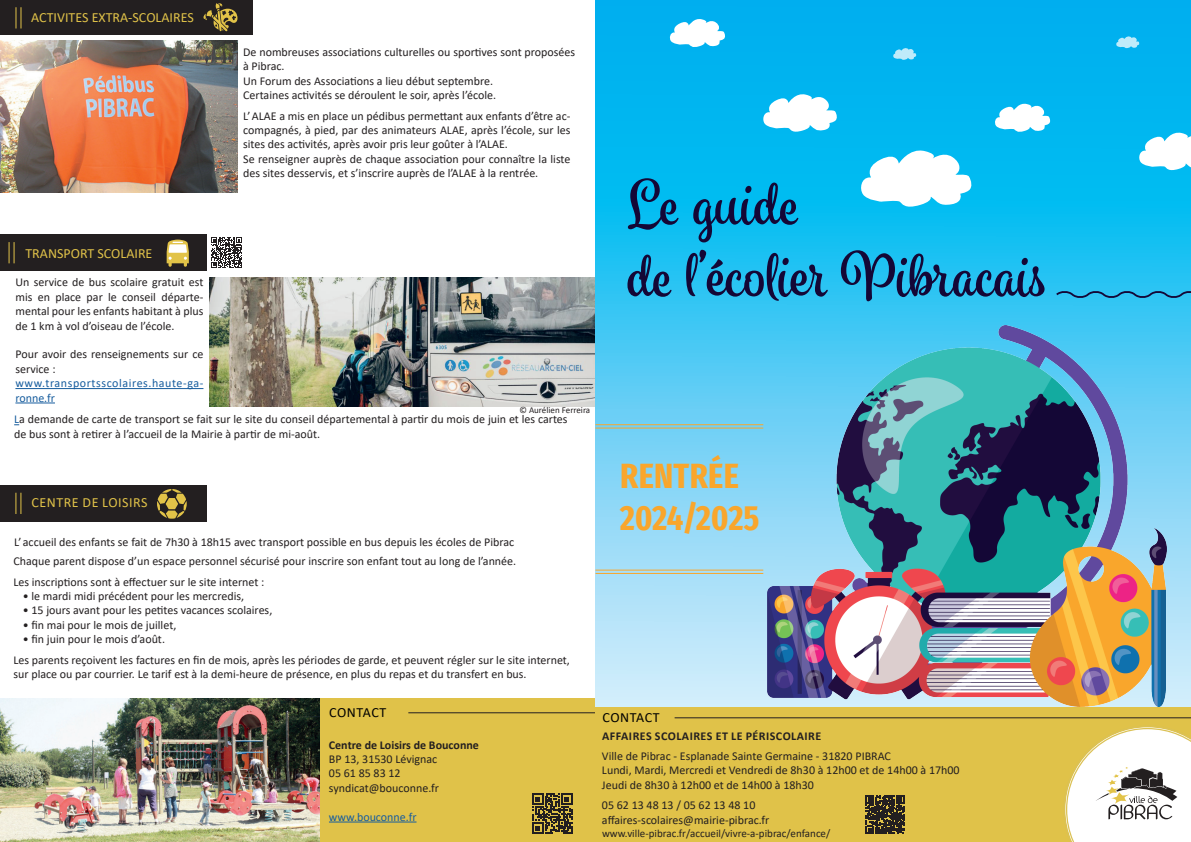
<style>
.page{position:relative;width:1191px;height:842px;background:#fff}
.page>*{position:absolute;margin:0;border:0;box-sizing:border-box;transform-origin:0 0}
.t1{font:700 60px/72px "Spumante";color:#140736}
.t2{font:700 35px/42px "Fira Sans Compressed";letter-spacing:.005em;color:#f9a62c}
.t3{font:14px "Calibri";color:#e0c249}
.t4{font:14px "Calibri";letter-spacing:.04em;color:#e0c249}
.t5{font:14px "Calibri";letter-spacing:.035em;color:#000}
.t6{font:12px/14.4px "Calibri";color:#231f20}
.t7{font:12px/14.4px "Calibri";letter-spacing:.045em;color:#175d9e}
.t8{font:700 12px "Calibri";letter-spacing:.03em;color:#231f20}
.t9{font:700 12px "Calibri";color:#231f20}
.t10{font:12px "Calibri";color:#175d9e}
.t11{font:11px "Calibri";color:#231f20}
.t12{font:9px "Calibri";color:#231f20}
.s1{color:#175d9e}
</style>
<div class="page">
<div style="left:0;top:0;width:252px;height:35px;background:#231f20"></div>
<svg style="left:15px;top:7px;width:6px;height:22px"></svg>
<div style="left:0;top:235px;width:206px;height:36px;background:#231f20"></div>
<svg style="left:9px;top:242px;width:6px;height:21px"></svg>
<hr style="left:15px;top:388px;width:188px;height:1px;background:#175d9e">
<hr style="left:15px;top:403px;width:40px;height:1px;background:#175d9e">
<div style="left:319px;top:698px;width:276px;height:144px;background:#e0c249"></div>
<div style="left:0;top:486px;width:206px;height:36px;background:#231f20"></div>
<svg style="left:15px;top:493px;width:6px;height:21px"></svg>
<hr style="left:329px;top:822px;width:87px;height:1px;background:#175d9e">
<hr style="left:408px;top:712px;width:187px;height:1px;background:#231f20">
<svg style="left:211px;top:237px;width:31px;height:31px"></svg>
<svg style="left:532px;top:793px;width:40px;height:41px"></svg>
<svg style="left:167px;top:240px;width:22px;height:27px"></svg>
<svg style="left:203px;top:3px;width:34px;height:28px"></svg>
<svg style="left:157px;top:489px;width:30px;height:30px"></svg>
<img style="left:0;top:40px;width:237px;height:152px">
<img style="left:0;top:698px;width:319px;height:144px">
<img style="left:210px;top:278px;width:385px;height:128px">
<svg style="left:595px;top:0;width:596px;height:707px;background:#33c3f2"></svg>
<img style="left:767px;top:326px;width:399px;height:381px">
<svg style="left:1054px;top:288px;width:137px;height:13px;background:#2aa7d6"></svg>
<hr style="left:595px;top:428px;width:168px;height:1px;background:#f9a62a">
<hr style="left:595px;top:424px;width:168px;height:1px;background:#f9a62a">
<hr style="left:595px;top:573px;width:168px;height:1px;background:#f9a62a">
<hr style="left:595px;top:570px;width:168px;height:1px;background:#f9a62a">
<svg style="left:762px;top:92px;width:75px;height:42px"></svg>
<svg style="left:993px;top:102px;width:57px;height:31px"></svg>
<svg style="left:1137px;top:131px;width:54px;height:41px"></svg>
<svg style="left:892px;top:47px;width:24px;height:13px"></svg>
<svg style="left:1115px;top:36px;width:24px;height:13px"></svg>
<svg style="left:669px;top:17px;width:57px;height:32px"></svg>
<div style="left:595px;top:707px;width:596px;height:135px;background:#e0c249"></div>
<hr style="left:674px;top:717px;width:517px;height:1px;background:#231f20">
<svg style="left:859px;top:147px;width:113px;height:63px"></svg>
<svg style="left:1064px;top:726px;width:127px;height:116px;background:#e8e3cf"></svg>
<svg style="left:865px;top:795px;width:39px;height:39px"></svg>
<p class="t3" style="left:31px;top:8px;width:164px">ACTIVITES EXTRA-SCOLAIRES</p>
<p class="t3" style="left:25px;top:244px;width:128px">TRANSPORT SCOLAIRE</p>
<p class="t6" style="left:15px;top:275px;width:189px;text-align:justify">Un service de bus scolaire gratuit est mis en place par le conseil départe&shy;mental pour les enfants habitant à plus de 1 km à vol d’oiseau de l’école.</p>
<p class="t6" style="left:15px;top:347px;width:189px">Pour avoir des renseignements sur ce service :</p>
<p class="t7" style="left:15px;top:376px;width:189px">www.transportsscolaires.haute-ga&shy;ronne.fr</p>
<p class="t6" style="left:243px;top:45px;width:333px">De nombreuses associations culturelles ou sportives sont proposées à Pibrac.<br>Un Forum des Associations a lieu début septembre.<br>Certaines activités se déroulent le soir, après l’école.</p>
<p class="t6" style="left:243px;top:108px;width:329px">L’ ALAE a mis en place un pédibus permettant aux enfants d’être ac&shy;compagnés, à pied, par des animateurs ALAE, après l’école, sur les sites des activités, après avoir pris leur goûter à l’ALAE.<br>Se renseigner auprès de chaque association pour connaître la liste des sites desservis, et s’inscrire auprès de l’ALAE à la rentrée.</p>
<p class="t12" style="left:519px;top:403px;width:72px">© Aurélien Ferreira</p>
<p class="t6" style="left:14px;top:412px;width:555px"><span class="s1">L</span>a demande de carte de transport se fait sur le site du conseil départemental à partir du mois de juin et les cartes de bus sont à retirer à l’accueil de la Mairie à partir de mi-août.</p>
<p class="t4" style="left:31px;top:493px;width:118px">CENTRE DE LOISIRS</p>
<p class="t6" style="left:14px;top:534px;width:501px">L’ accueil des enfants se fait de 7h30 à 18h15 avec transport possible en bus depuis les écoles de Pibrac</p>
<p class="t6" style="left:13px;top:551px;width:504px;line-height:20.4px">Chaque parent dispose d’un espace personnel sécurisé pour inscrire son enfant tout au long de l’année.<br>Les inscriptions sont à effectuer sur le site internet :</p>
<p class="t6" style="left:23px;top:588px;width:223px">• le mardi midi précédent pour les mercredis,</p>
<p class="t6" style="left:23px;top:603px;width:251px">• 15 jours avant pour les petites vacances scolaires,</p>
<p class="t6" style="left:23px;top:617px;width:155px">• fin mai pour le mois de juillet,</p>
<p class="t6" style="left:13px;top:629px;width:558px;line-height:20.4px;text-indent:9px">• fin juin pour le mois d’août.<br>Les parents reçoivent les factures en fin de mois, après les périodes de garde, et peuvent régler sur le site internet,</p>
<p class="t6" style="left:13px;top:666px;width:515px">sur place ou par courrier. Le tarif est à la demi-heure de présence, en plus du repas et du transfert en bus.</p>
<p class="t5" style="left:329px;top:703px;width:59px">CONTACT</p>
<p class="t9" style="left:329px;top:736px;width:151px">Centre de Loisirs de Bouconne</p>
<p class="t6" style="left:329px;top:751px;width:112px">BP 13, 31530 Lévignac<br>05 61 85 83 12 syndicat@bouconne.fr</p>
<p class="t10" style="left:329px;top:808px;width:89px">www.bouconne.fr</p>
<h1 class="t1" style="left:628px;top:167px;width:422px">Le guide<br>de l’écolier Pibracais</h1>
<h2 class="t2" style="left:620px;top:452px;width:141px">RENTRÉE<br>2024/2025</h2>
<p class="t5" style="left:602px;top:707px;width:59px">CONTACT</p>
<p class="t8" style="left:602px;top:727px;width:221px">AFFAIRES SCOLAIRES ET LE PÉRISCOLAIRE</p>
<p class="t6" style="left:602px;top:748px;width:359px">Ville de Pibrac - Esplanade Sainte Germaine - 31820 PIBRAC<br>Lundi, Mardi, Mercredi et Vendredi de 8h30 à 12h00 et de 14h00 à 17h00<br>Jeudi de 8h30 à 12h00 et de 14h00 à 18h30</p>
<p class="t6" style="left:602px;top:798px;width:169px">05 62 13 48 13 / 05 62 13 48 10 affaires-scolaires@mairie-pibrac.fr</p>
<p class="t11" style="left:602px;top:825px;width:230px">www.ville-pibrac.fr/accueil/vivre-a-pibrac/enfance/</p>
</div>
